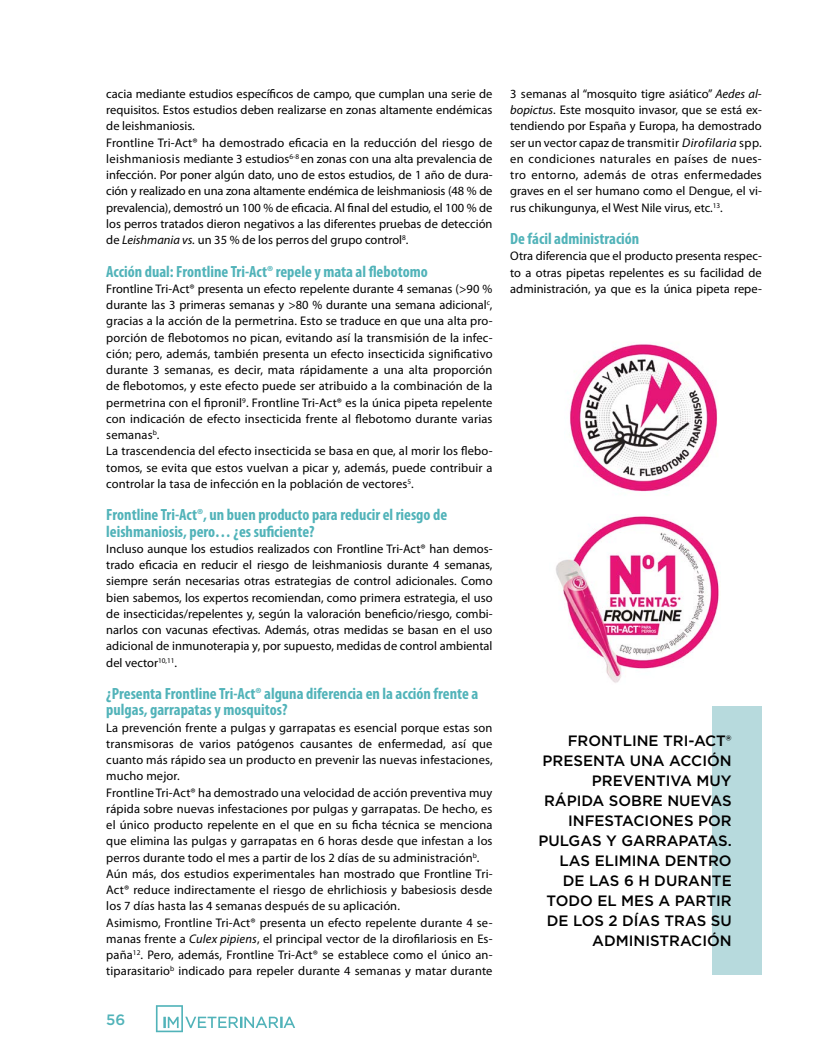
<style>
.page{position:relative;width:815px;height:1063px;background:#fff}
.page>*{position:absolute;margin:0;border:0;box-sizing:border-box;transform-origin:0 0}
.t1{font:700 condensed 16.25px/16.2px "Myriad Pro";color:#51b3b9}
.t2{font:500 15px/20px "Gotham";color:#000;text-align:right}
.t3{font:500 15px "Gotham";color:#51b3b9}
.t4{font:12.5px/16.2px "Myriad Pro";letter-spacing:.01em;color:#000}
.s1{font-style:italic}
</style>
<div class="page">
<svg style="left:156px;top:1005px;width:139px;height:27px"></svg>
<div style="left:712px;top:706px;width:50px;height:268px;background:#b7dadd"></div>
<img style="left:569px;top:344px;width:149px;height:148px">
<img style="left:556px;top:516px;width:163px;height:167px">
<p class="t4" style="left:106px;top:85px;width:388px">cacia mediante estudios específicos de campo, que cumplan una serie de requisitos. Estos estudios deben realizarse en zonas altamente endémicas de leishmaniosis.<br>Frontline Tri-Act® ha demostrado eficacia en la reducción del riesgo de leishmaniosis mediante 3 estudios<sup>6-8</sup> en zonas con una alta prevalencia de infección. Por poner algún dato, uno de estos estudios, de 1 año de dura&shy;ción y realizado en una zona altamente endémica de leishmaniosis (48 % de prevalencia), demostró un 100 % de eficacia. Al final del estudio, el 100 % de los perros tratados dieron negativos a las diferentes pruebas de detección de <span class="s1">Leishmania vs.</span> un 35 % de los perros del grupo control<sup>8</sup>.</p>
<h1 class="t1" style="left:106px;top:263px;width:323px">Acción dual: Frontline Tri-Act® repele y mata al flebotomo</h1>
<p class="t4" style="left:106px;top:280px;width:388px">Frontline Tri-Act® presenta un efecto repelente durante 4 semanas (&gt;90 % durante las 3 primeras semanas y &gt;80 % durante una semana adicional<sup>c</sup>, gracias a la acción de la permetrina. Esto se traduce en que una alta pro&shy;porción de flebotomos no pican, evitando así la transmisión de la infec&shy;ción; pero, además, también presenta un efecto insecticida significativo durante 3 semanas, es decir, mata rápidamente a una alta proporción de flebotomos, y este efecto puede ser atribuido a la combinación de la permetrina con el fipronil<sup>9</sup>. Frontline Tri-Act® es la única pipeta repelente con indicación de efecto insecticida frente al flebotomo durante varias semanas<sup>b</sup>.<br>La trascendencia del efecto insecticida se basa en que, al morir los flebo&shy;tomos, se evita que estos vuelvan a picar y, además, puede contribuir a controlar la tasa de infección en la población de vectores<sup>5</sup>.</p>
<h1 class="t1" style="left:106px;top:507px;width:342px">Frontline Tri-Act®, un buen producto para reducir el riesgo de leishmaniosis, pero… ¿es suficiente?</h1>
<p class="t4" style="left:106px;top:540px;width:388px;text-align:justify">Incluso aunque los estudios realizados con Frontline Tri-Act® han demos&shy;trado eficacia en reducir el riesgo de leishmaniosis durante 4 semanas, siempre serán necesarias otras estrategias de control adicionales. Como bien sabemos, los expertos recomiendan, como primera estrategia, el uso de insecticidas/repelentes y, según la valoración beneficio/riesgo, combi&shy;narlos con vacunas efectivas. Además, otras medidas se basan en el uso adicional de inmunoterapia y, por supuesto, medidas de control ambiental del vector<sup>10,11</sup>.</p>
<h1 class="t1" style="left:106px;top:685px;width:374px">¿Presenta Frontline Tri-Act® alguna diferencia en la acción frente a pulgas, garrapatas y mosquitos?</h1>
<p class="t4" style="left:106px;top:719px;width:388px">La prevención frente a pulgas y garrapatas es esencial porque estas son transmisoras de varios patógenos causantes de enfermedad, así que cuanto más rápido sea un producto en prevenir las nuevas infestaciones, mucho mejor.<br>Frontline Tri-Act® ha demostrado una velocidad de acción preventiva muy rápida sobre nuevas infestaciones por pulgas y garrapatas. De hecho, es el único producto repelente en el que en su ficha técnica se menciona que elimina las pulgas y garrapatas en 6 horas desde que infestan a los perros durante todo el mes a partir de los 2 días de su administración<sup>b</sup>.<br>Aún más, dos estudios experimentales han mostrado que Frontline Tri-Act® reduce indirectamente el riesgo de ehrlichiosis y babesiosis desde los 7 días hasta las 4 semanas después de su aplicación.<br>Asimismo, Frontline Tri-Act® presenta un efecto repelente durante 4 se&shy;manas frente a <span class="s1">Culex pipiens</span>, el principal vector de la dirofilariosis en Es&shy;paña<sup>12</sup>. Pero, además, Frontline Tri-Act® se establece como el único an&shy;tiparasitario<sup>b</sup> indicado para repeler durante 4 semanas y matar durante</p>
<p class="t3" style="left:106px;top:1010px;width:21px">56</p>
<p class="t4" style="left:510px;top:85px;width:253px;text-align:justify">3 semanas al “mosquito tigre asiático” <span class="s1">Aedes al&shy;bopictus</span>. Este mosquito invasor, que se está ex&shy;tendiendo por España y Europa, ha demostrado ser un vector capaz de transmitir <span class="s1">Dirofilaria</span> spp. en condiciones naturales en países de nues&shy;tro entorno, además de otras enfermedades graves en el ser humano como el Dengue, el vi&shy;rus chikungunya, el West Nile virus, etc.<sup>13</sup>.</p>
<h1 class="t1" style="left:510px;top:230px;width:131px">De fácil administración</h1>
<p class="t4" style="left:510px;top:248px;width:253px;text-align:justify">Otra diferencia que el producto presenta respec&shy;to a otras pipetas repelentes es su facilidad de administración, ya que es la única pipeta repe-</p>
<p class="t2" style="left:539px;top:731px;width:195px">FRONTLINE TRI-ACT®<br>PRESENTA UNA ACCIÓN<br>PREVENTIVA MUY<br>RÁPIDA SOBRE NUEVAS<br>INFESTACIONES POR<br>PULGAS Y GARRAPATAS.<br>LAS ELIMINA DENTRO<br>DE LAS 6 H DURANTE<br>TODO EL MES A PARTIR<br>DE LOS 2 DÍAS TRAS SU<br>ADMINISTRACIÓN</p>
</div>
